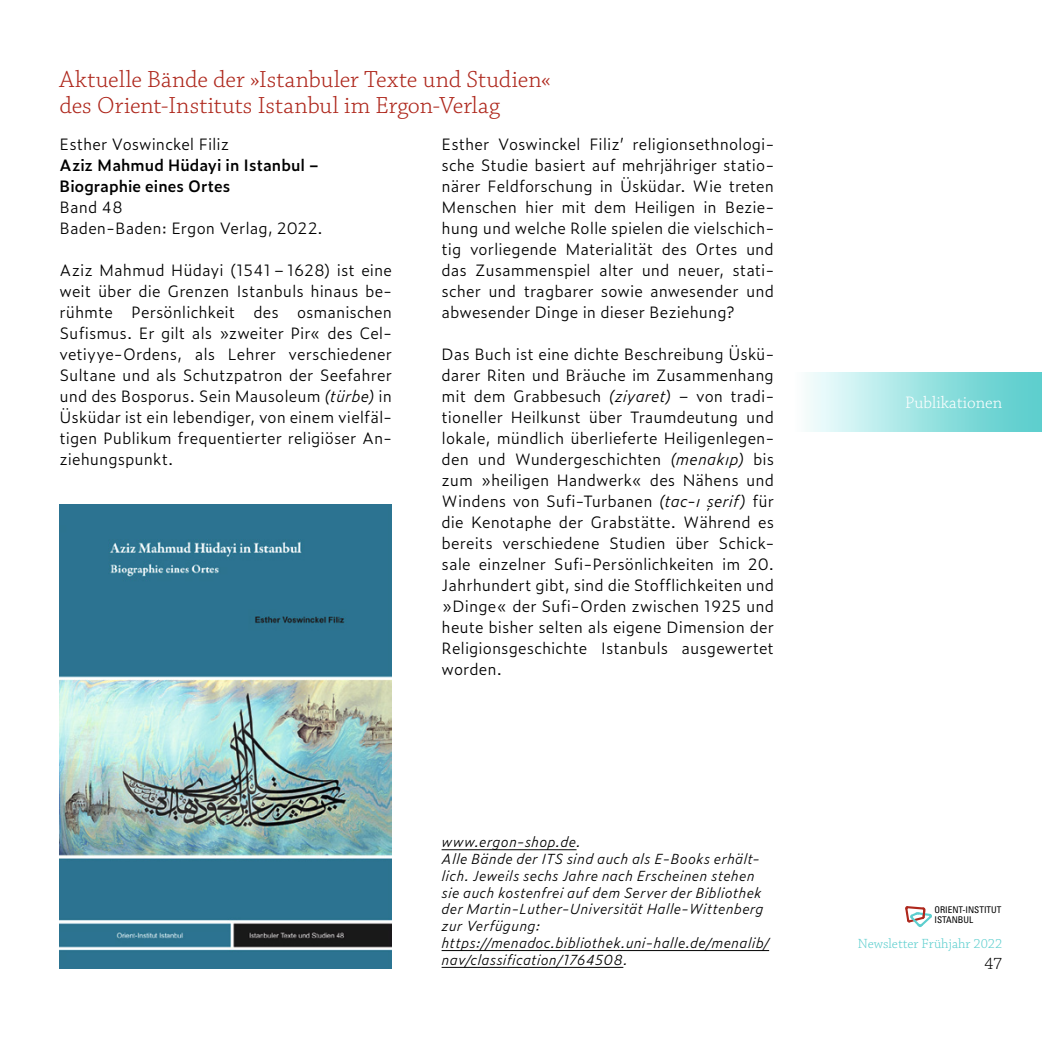
<style>
.page{position:relative;width:1042px;height:1042px;background:#fff}
.page>*{position:absolute;margin:0;border:0;box-sizing:border-box;transform-origin:0 0}
.t1{font:300 24.5px/26.2px "Chaparral Pro";color:#ae271c}
.t2{font:300 17.5px "Chaparral Pro";color:#fff}
.t3{font:300 17.5px "Chaparral Pro";color:#000}
.t4{font:300 15.75px/21px "Zeitung Pro";letter-spacing:.005em;color:#000;text-align:justify}
.t5{font:600 15.75px/21px "Zeitung Pro";letter-spacing:.005em;color:#000}
.t6{font:italic 300 14px/16.8px "Zeitung Pro";letter-spacing:.01em;color:#000}
.t7{font:300 14px "Chaparral Pro";color:#5ccece}
.t8{font:condensed 9.28px/9.3px "Univers Com 57";color:#000}
.s1{font-style:italic}
</style>
<div class="page">
<div style="left:794px;top:372px;width:248px;height:60px;background:linear-gradient(to right,#f9ffff,#50cbca)"></div>
<svg style="left:905px;top:906px;width:27px;height:22px"></svg>
<hr style="left:441px;top:849px;width:135px;height:1px;background:#000">
<hr style="left:441px;top:950px;width:328px;height:1px;background:#000">
<hr style="left:441px;top:967px;width:182px;height:1px;background:#000">
<img style="left:60px;top:504px;width:332px;height:465px">
<h1 class="t1" style="left:60px;top:67px;width:493px">Aktuelle Bände der »Istanbuler Texte und Studien« des Orient-Instituts Istanbul im Ergon-Verlag</h1>
<p class="t4" style="left:60px;top:133px;width:171px">Esther Voswinckel Filiz</p>
<p class="t5" style="left:60px;top:154px;width:261px">Aziz Mahmud Hüdayi in Istanbul –<br>Biographie eines Ortes</p>
<p class="t4" style="left:60px;top:196px;width:265px">Band 48<br>Baden-Baden: Ergon Verlag, 2022.</p>
<p class="t4" style="left:60px;top:259px;width:334px">Aziz Mahmud Hüdayi (1541 – 1628) ist eine weit über die Grenzen Istanbuls hinaus be&shy;rühmte Persönlichkeit des osmanischen Sufismus. Er gilt als »zweiter Pir« des Cel&shy;vetiyye-Ordens, als Lehrer verschiedener Sultane und als Schutzpatron der Seefahrer und des Bosporus. Sein Mausoleum <span class="s1">(türbe)</span> in Üsküdar ist ein lebendiger, von einem vielfäl&shy;tigen Publikum frequentierter religiöser An&shy;ziehungspunkt.</p>
<p class="t4" style="left:441px;top:133px;width:334px">Esther Voswinckel Filiz’ religionsethnologi&shy;sche Studie basiert auf mehrjähriger statio&shy;närer Feldforschung in Üsküdar. Wie treten Menschen hier mit dem Heiligen in Bezie&shy;hung und welche Rolle spielen die vielschich&shy;tig vorliegende Materialität des Ortes und das Zusammenspiel alter und neuer, stati&shy;scher und tragbarer sowie anwesender und abwesender Dinge in dieser Beziehung?</p>
<p class="t4" style="left:441px;top:343px;width:334px">Das Buch ist eine dichte Beschreibung Üskü&shy;darer Riten und Bräuche im Zusammenhang mit dem Grabbesuch <span class="s1">(ziyaret)</span> – von tradi&shy;tioneller Heilkunst über Traumdeutung und lokale, mündlich überlieferte Heiligenlegen&shy;den und Wundergeschichten <span class="s1">(menakıp)</span> bis zum »heiligen Handwerk« des Nähens und Windens von Sufi-Turbanen <span class="s1">(tac-ı șerif)</span> für die Kenotaphe der Grabstätte. Während es bereits verschiedene Studien über Schick&shy;sale einzelner Sufi-Persönlichkeiten im 20.<br>Jahrhundert gibt, sind die Stofflichkeiten und »Dinge« der Sufi-Orden zwischen 1925 und heute bisher selten als eigene Dimension der Religionsgeschichte Istanbuls ausgewertet worden.</p>
<p class="t6" style="left:441px;top:833px;width:329px">www.ergon-shop.de.<br>Alle Bände der ITS sind auch als E-Books erhält&shy;lich. Jeweils sechs Jahre nach Erscheinen stehen sie auch kostenfrei auf dem Server der Bibliothek der Martin-Luther-Universität Halle-Wittenberg zur Verfügung: https://menadoc.bibliothek.uni-halle.de/menalib/ nav/classification/1764508.</p>
<p class="t2" style="left:905px;top:393px;width:99px">Publikationen</p>
<p class="t8" style="left:934px;top:905px;width:69px">ORIENT-INSTITUT<br>ISTANBUL</p>
<p class="t7" style="left:858px;top:936px;width:146px">Newsletter Frühjahr 2022</p>
<p class="t3" style="left:984px;top:954px;width:19px">47</p>
</div>
